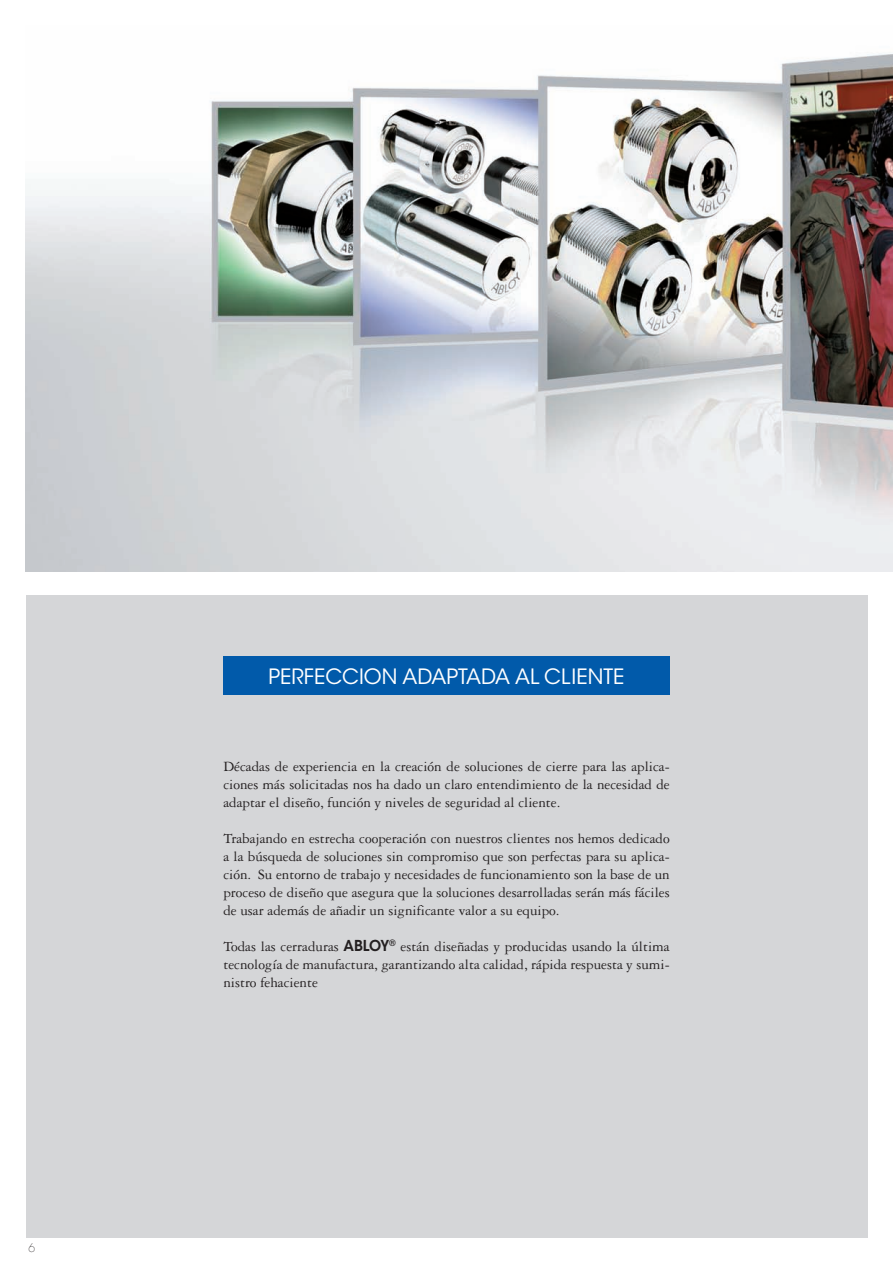
<style>
.page{position:relative;width:893px;height:1263px;background:#fff}
.page>*{position:absolute;margin:0;border:0;box-sizing:border-box;transform-origin:0 0}
.t1{font:21px "ITC Avant Garde Std";color:#fff}
.t2{font:15px/18px "Garamond 3 LT Std";color:#231f20;text-align:justify}
.t3{font:200 12px "ITC Avant Garde Std";color:#231f20}
.s1{font-family:"ITC Avant Garde Std";font-weight:600}
</style>
<div class="page">
<div style="left:26px;top:595px;width:841px;height:642px;background:#d5d6d8"></div>
<div style="left:223px;top:656px;width:447px;height:39px;background:#015aaa"></div>
<img style="left:26px;top:53px;width:867px;height:518px">
<p class="t3" style="left:29px;top:1241px;width:8px">6</p>
<h1 class="t1" style="left:269px;top:664px;width:357px">PERFECCION ADAPTADA AL CLIENTE</h1>
<p class="t2" style="left:223px;top:758px;width:448px">Décadas de experiencia en la creación de soluciones de cierre para las aplica&shy;ciones más solicitadas nos ha dado un claro entendimiento de la necesidad de adaptar el diseño, función y niveles de seguridad al cliente.</p>
<p class="t2" style="left:223px;top:830px;width:448px">Trabajando en estrecha cooperación con nuestros clientes nos hemos dedicado a la búsqueda de soluciones sin compromiso que son perfectas para su aplica&shy;ción. Su entorno de trabajo y necesidades de funcionamiento son la base de un proceso de diseño que asegura que la soluciones desarrolladas serán más fáciles de usar además de añadir un significante valor a su equipo.</p>
<p class="t2" style="left:223px;top:938px;width:448px">Todas las cerraduras <span class="s1">ABLOY</span><sup>®</sup> están diseñadas y producidas usando la última tecnología de manufactura, garantizando alta calidad, rápida respuesta y sumi&shy;nistro fehaciente</p>
</div>
